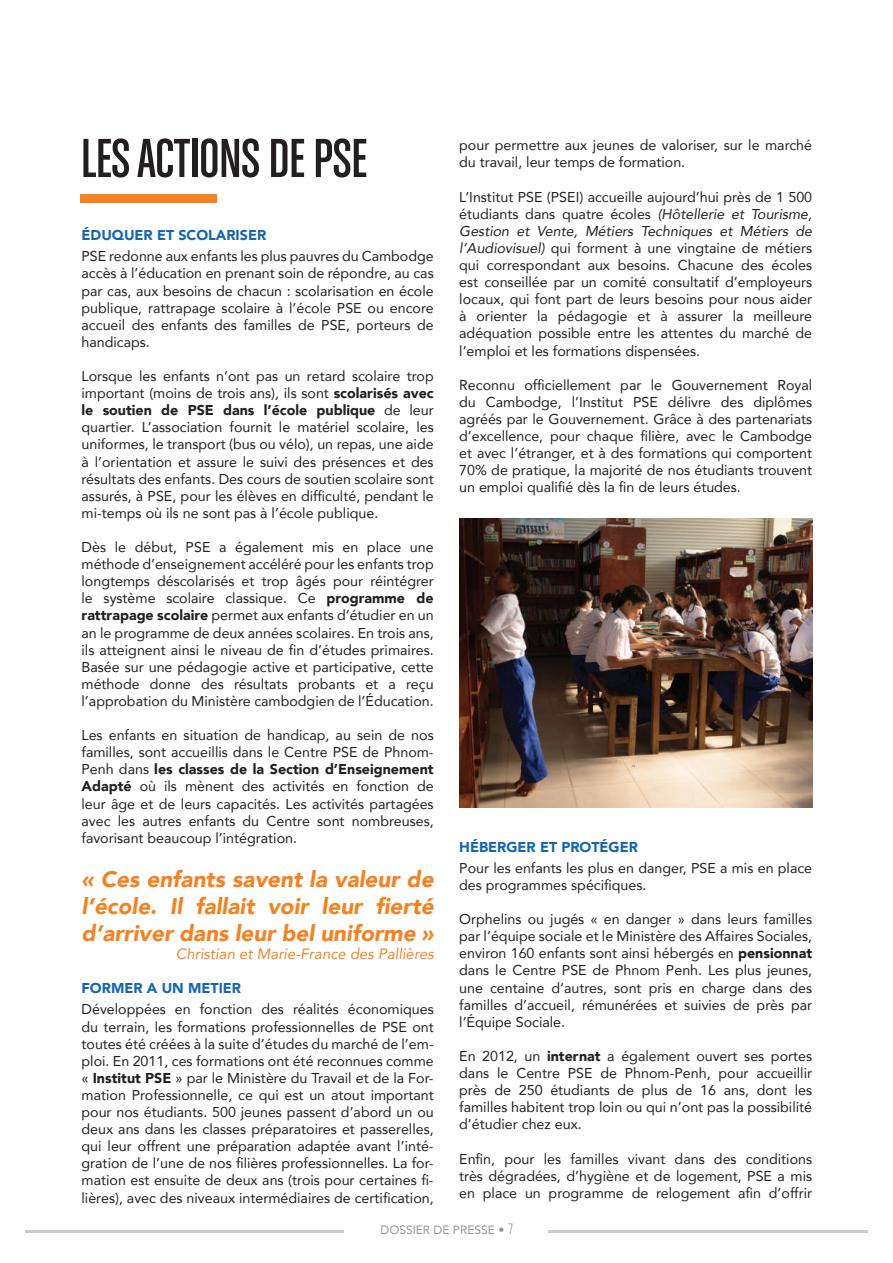
<style>
.page{position:relative;width:893px;height:1263px;background:#fff}
.page>*{position:absolute;margin:0;border:0;box-sizing:border-box;transform-origin:0 0}
.t1{font:58.5px "Chalet Comprime Cologne Sixty";letter-spacing:-.01em;color:#231f20}
.t2{font:italic 900 22.5px/27px "Avenir";color:#f58220;text-align:justify}
.t3{font:italic 15px "Avenir";color:#f58220}
.t4{font:14.25px/17.1px "Avenir";color:#231f20;text-align:justify}
.t5{font:900 14.25px "Avenir";color:#1466b2}
.t6{font:12px "Avenir";color:#939598}
.s1{font-weight:900}
.s2{font-style:italic}
.s3{font-family:"The Only Exception"}
</style>
<div class="page">
<hr style="left:25px;top:1230px;width:842px;height:2px;background:#c9cacc">
<div style="left:345px;top:1221px;width:203px;height:13px;background:#fff"></div>
<div style="left:81px;top:194px;width:136px;height:8px;background:#f58220"></div>
<img style="left:459px;top:518px;width:353px;height:290px">
<h1 class="t1" style="left:81px;top:126px;width:288px">LES ACTIONS DE PSE</h1>
<p class="t5" style="left:82px;top:223px;width:186px">ÉDUQUER ET SCOLARISER</p>
<p class="t4" style="left:82px;top:247px;width:354px">PSE redonne aux enfants les plus pauvres du Cambodge accès à l’éducation en prenant soin de répondre, au cas par cas, aux besoins de chacun : scolarisation en école publique, rattrapage scolaire à l’école PSE ou encore accueil des enfants des familles de PSE, porteurs de handicaps.</p>
<p class="t4" style="left:82px;top:367px;width:354px">Lorsque les enfants n’ont pas un retard scolaire trop important (moins de trois ans), ils sont <span class="s1">scolarisés avec le soutien de PSE dans l’école publique</span> de leur quartier. L’association fournit le matériel scolaire, les uniformes, le transport (bus ou vélo), un repas, une aide à l’orientation et assure le suivi des présences et des résultats des enfants. Des cours de soutien scolaire sont assurés, à PSE, pour les élèves en difficulté, pendant le mi-temps où ils ne sont pas à l’école publique.</p>
<p class="t4" style="left:82px;top:538px;width:354px">Dès le début, PSE a également mis en place une méthode d’enseignement accéléré pour les enfants trop longtemps déscolarisés et trop âgés pour réintégrer le système scolaire classique. Ce <span class="s1">programme de rattrapage scolaire</span> permet aux enfants d’étudier en un an le programme de deux années scolaires. En trois ans, ils atteignent ainsi le niveau de fin d’études primaires.<br>Basée sur une pédagogie active et participative, cette méthode donne des résultats probants et a reçu l’approbation du Ministère cambodgien de l’Éducation.</p>
<p class="t4" style="left:82px;top:726px;width:354px">Les enfants en situation de handicap, au sein de nos familles, sont accueillis dans le Centre PSE de Phnom-Penh dans <span class="s1">les classes de la Section d’Enseignement Adapté</span> où ils mènent des activités en fonction de leur âge et de leurs capacités. Les activités partagées avec les autres enfants du Centre sont nombreuses, favorisant beaucoup l’intégration.</p>
<h2 class="t2" style="left:82px;top:865px;width:354px">« Ces enfants savent la valeur de l’école. Il fallait voir leur fierté d’arriver dans leur bel uniforme »</h2>
<p class="t3" style="left:176px;top:944px;width:259px">Christian et Marie-France des Pallières</p>
<p class="t5" style="left:82px;top:976px;width:161px">FORMER A UN METIER</p>
<p class="t4" style="left:82px;top:1000px;width:354px">Développées en fonction des réalités économiques du terrain, les formations professionnelles de PSE ont toutes été créées à la suite d’études du marché de l’em&shy;ploi. En 2011, ces formations ont été reconnues comme « <span class="s1">Institut PSE</span> » par le Ministère du Travail et de la For&shy;mation Professionnelle, ce qui est un atout important pour nos étudiants. 500 jeunes passent d’abord un ou deux ans dans les classes préparatoires et passerelles, qui leur offrent une préparation adaptée avant l’inté&shy;gration de l’une de nos filières professionnelles. La for&shy;mation est ensuite de deux ans (trois pour certaines fi&shy;lières), avec des niveaux intermédiaires de certification,</p>
<p class="t4" style="left:459px;top:136px;width:354px">pour permettre aux jeunes de valoriser, sur le marché du travail, leur temps de formation.</p>
<p class="t4" style="left:459px;top:188px;width:354px">L’Institut PSE (PSEI) accueille aujourd’hui près de 1 500 étudiants dans quatre écoles <span class="s2">(Hôtellerie et Tourisme, Gestion et Vente, Métiers Techniques et Métiers de l’Audiovisuel)</span> qui forment à une vingtaine de métiers qui correspondant aux besoins. Chacune des écoles est conseillée par un comité consultatif d’employeurs locaux, qui font part de leurs besoins pour nous aider à orienter la pédagogie et à assurer la meilleure adéquation possible entre les attentes du marché de l’emploi et les formations dispensées.</p>
<p class="t4" style="left:459px;top:376px;width:354px">Reconnu officiellement par le Gouvernement Royal du Cambodge, l’Institut PSE délivre des diplômes agréés par le Gouvernement. Grâce à des partenariats d’excellence, pour chaque filière, avec le Cambodge et avec l’étranger, et à des formations qui comportent 70% de pratique, la majorité de nos étudiants trouvent un emploi qualifié dès la fin de leurs études.</p>
<p class="t5" style="left:459px;top:834px;width:180px">HÉBERGER ET PROTÉGER</p>
<p class="t4" style="left:459px;top:859px;width:354px">Pour les enfants les plus en danger, PSE a mis en place des programmes spécifiques.</p>
<p class="t4" style="left:459px;top:910px;width:354px">Orphelins ou jugés « en danger » dans leurs familles par l’équipe sociale et le Ministère des Affaires Sociales, environ 160 enfants sont ainsi hébergés en <span class="s1">pensionnat </span>dans le Centre PSE de Phnom Penh. Les plus jeunes, une centaine d’autres, sont pris en charge dans des familles d’accueil, rémunérées et suivies de près par l’Équipe Sociale.</p>
<p class="t4" style="left:459px;top:1047px;width:354px">En 2012, un <span class="s1">internat</span> a également ouvert ses portes dans le Centre PSE de Phnom-Penh, pour accueillir près de 250 étudiants de plus de 16 ans, dont les familles habitent trop loin ou qui n’ont pas la possibilité d’étudier chez eux.</p>
<p class="t4" style="left:459px;top:1150px;width:354px">Enfin, pour les familles vivant dans des conditions très dégradées, d’hygiène et de logement, PSE a mis en place un programme de relogement afin d’offrir</p>
<p class="t6" style="left:380px;top:1220px;width:134px">DOSSIER DE PRESSE • <span class="s3">7</span></p>
</div>
